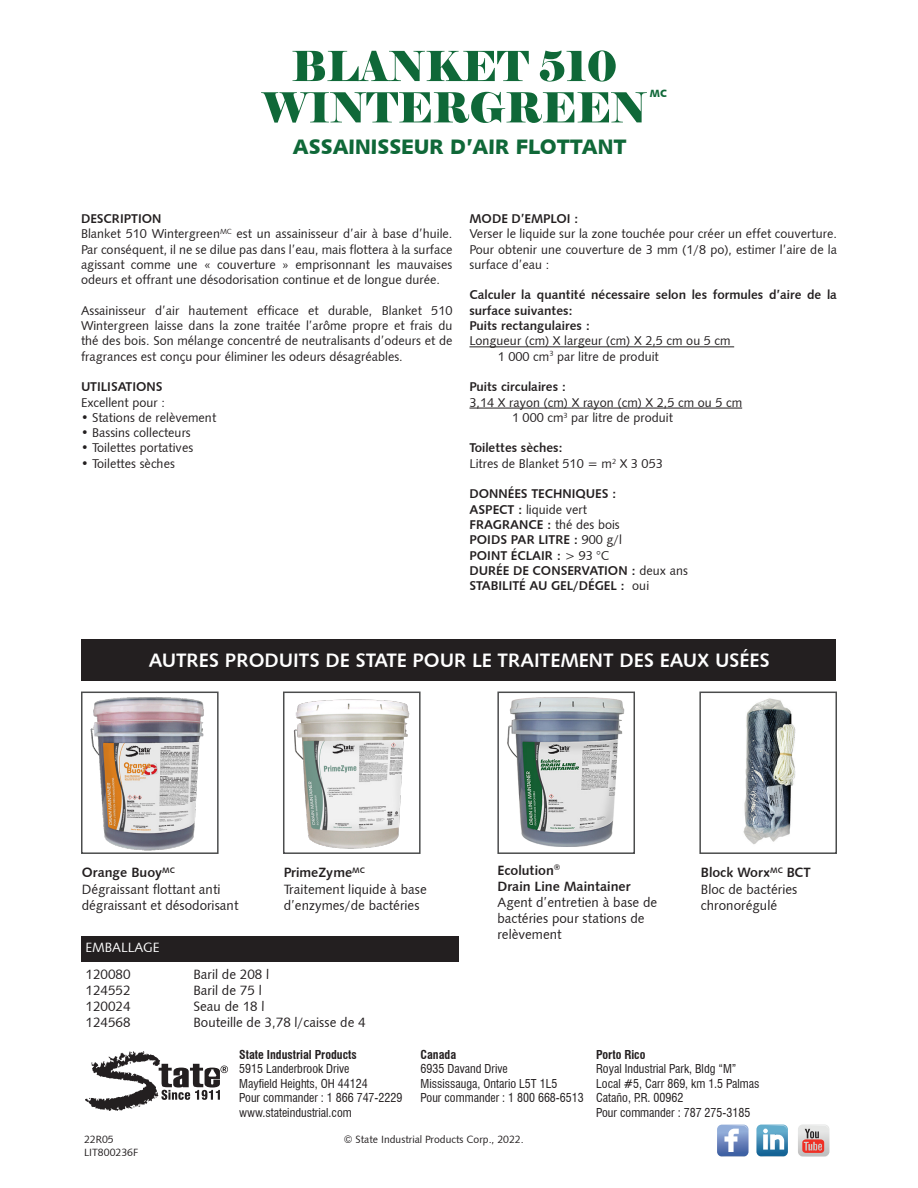
<style>
.page{position:relative;width:918px;height:1188px;background:#fff}
.page>*{position:absolute;margin:0;border:0;box-sizing:border-box;transform-origin:0 0}
.t1{font:21px "Humanist 531 BT Black A";color:#0f6838}
.t2{font:19.5px "Humanist 531 BT Bold A";color:#fff}
.t3{font:13.5px/16.2px "Humanist 531 BT Roman A";color:#231f20}
.t4{font:13.5px "Humanist 531 BT Bold A";color:#231f20}
.t5{font:13.5px "Humanist 531 BT Roman A";color:#fff}
.t6{font:12.75px/15.3px "Humanist 531 BT Roman A";color:#231f20;text-align:justify}
.t7{font:12.75px/15.3px "Humanist 531 BT Bold A";color:#231f20}
.t8{font:condensed 12px "Swiss 721 BT";color:#231f20}
.t9{font:700 condensed 12px "Swiss 721 BT";color:#231f20}
.t10{font:10.5px "Humanist 531 BT Roman A";color:#231f20}
.t11{font:10.5px "Humanist 531 BT Black A";color:#0f6838}
.s1{font-family:"Humanist 531 BT Bold A"}
.s2{font-family:"Humanist 531 BT Roman A"}
</style>
<div class="page">
<svg style="left:86px;top:1051px;width:142px;height:60px"></svg>
<svg style="left:717px;top:1125px;width:32px;height:32px"></svg>
<svg style="left:756px;top:1125px;width:32px;height:32px"></svg>
<svg style="left:798px;top:1124px;width:32px;height:33px"></svg>
<svg style="left:292px;top:51px;width:237px;height:30px"></svg>
<svg style="left:540px;top:50px;width:76px;height:32px"></svg>
<svg style="left:261px;top:92px;width:386px;height:31px"></svg>
<div style="left:81px;top:936px;width:378px;height:26px;background:#231f20"></div>
<hr style="left:469px;top:346px;width:265px;height:1px;background:#231f20">
<hr style="left:469px;top:408px;width:273px;height:1px;background:#231f20">
<div style="left:82px;top:639px;width:754px;height:42px;background:#231f20"></div>
<img style="left:90px;top:697px;width:114px;height:153px">
<div style="left:81px;top:692px;width:138px;height:162px;border:2px solid #4b4c4d"></div>
<img style="left:294px;top:699px;width:116px;height:150px">
<div style="left:283px;top:692px;width:138px;height:162px;border:2px solid #4b4c4d"></div>
<img style="left:507px;top:697px;width:118px;height:150px">
<div style="left:497px;top:692px;width:138px;height:162px;border:2px solid #4b4c4d"></div>
<img style="left:743px;top:698px;width:53px;height:146px">
<div style="left:699px;top:692px;width:138px;height:162px;border:2px solid #4b4c4d"></div>
<p class="t1" style="left:293px;top:134px;width:335px">ASSAINISSEUR D’AIR FLOTTANT</p>
<p class="t11" style="left:650px;top:87px;width:18px">MC</p>
<p class="t7" style="left:81px;top:211px;width:82px">DESCRIPTION</p>
<p class="t6" style="left:81px;top:226px;width:373px">Blanket 510 Wintergreen<sup>MC</sup> est un assainisseur d’air à base d’huile.<br>Par conséquent, il ne se dilue pas dans l’eau, mais flottera à la surface agissant comme une « couverture » emprisonnant les mauvaises odeurs et offrant une désodorisation continue et de longue durée.</p>
<p class="t6" style="left:81px;top:302px;width:373px">Assainisseur d’air hautement efficace et durable, Blanket 510<br>Wintergreen laisse dans la zone traitée l’arôme propre et frais du thé des bois. Son mélange concentré de neutralisants d’odeurs et de fragrances est conçu pour éliminer les odeurs désagréables.</p>
<p class="t7" style="left:81px;top:379px;width:83px">UTILISATIONS</p>
<p class="t6" style="left:81px;top:394px;width:86px">Excellent pour :</p>
<p class="t6" style="left:81px;top:410px;width:137px">• Stations de relèvement</p>
<p class="t6" style="left:81px;top:425px;width:111px">• Bassins collecteurs</p>
<p class="t6" style="left:81px;top:440px;width:114px">• Toilettes portatives</p>
<p class="t6" style="left:81px;top:455px;width:95px">• Toilettes sèches</p>
<p class="t7" style="left:469px;top:211px;width:111px">MODE D’EMPLOI :</p>
<p class="t6" style="left:469px;top:226px;width:369px">Verser le liquide sur la zone touchée pour créer un effet couverture.<br>Pour obtenir une couverture de 3 mm (1/8 po), estimer l’aire de la surface d’eau :</p>
<p class="t7" style="left:469px;top:287px;width:369px">Calculer la quantité nécessaire selon les formules d’aire de la surface suivantes:</p>
<p class="t7" style="left:469px;top:318px;width:122px">Puits rectangulaires :</p>
<p class="t6" style="left:469px;top:333px;width:263px">Longueur (cm) X largeur (cm) X 2,5 cm ou 5 cm</p>
<p class="t6" style="left:498px;top:348px;width:162px">1 000 cm<sup>3</sup> par litre de produit</p>
<p class="t7" style="left:469px;top:379px;width:98px">Puits circulaires :</p>
<p class="t6" style="left:469px;top:394px;width:274px">3,14 X rayon (cm) X rayon (cm) X 2,5 cm ou 5 cm</p>
<p class="t6" style="left:512px;top:410px;width:162px">1 000 cm<sup>3</sup> par litre de produit</p>
<p class="t7" style="left:469px;top:440px;width:95px">Toilettes sèches:</p>
<p class="t6" style="left:469px;top:455px;width:195px">Litres de Blanket 510 = m<sup>2</sup> X 3 053</p>
<p class="t7" style="left:469px;top:486px;width:149px">DONNÉES TECHNIQUES :</p>
<p class="t6" style="left:469px;top:501px;width:119px"><span class="s1">ASPECT :</span> liquide vert</p>
<p class="t7" style="left:469px;top:517px;width:152px">FRAGRANCE : <span class="s2">thé des bois</span></p>
<p class="t7" style="left:469px;top:532px;width:154px">POIDS PAR LITRE : <span class="s2">900 g/l</span></p>
<p class="t7" style="left:469px;top:547px;width:141px">POINT ÉCLAIR : <span class="s2">&gt; 93 °C</span></p>
<p class="t7" style="left:469px;top:563px;width:220px">DURÉE DE CONSERVATION : <span class="s2">deux ans</span></p>
<p class="t7" style="left:469px;top:578px;width:181px">STABILITÉ AU GEL/DÉGEL : <span class="s2">oui</span></p>
<p class="t2" style="left:149px;top:649px;width:623px">AUTRES PRODUITS DE STATE POUR LE TRAITEMENT DES EAUX USÉES</p>
<p class="t4" style="left:82px;top:864px;width:95px">Orange Buoy<sup>MC</sup></p>
<p class="t3" style="left:82px;top:880px;width:140px">Dégraissant flottant anti</p>
<p class="t3" style="left:82px;top:897px;width:158px">dégraissant et désodorisant</p>
<p class="t4" style="left:284px;top:864px;width:83px">PrimeZyme<sup>MC</sup></p>
<p class="t3" style="left:284px;top:880px;width:145px">Traitement liquide à base</p>
<p class="t3" style="left:284px;top:897px;width:137px">d’enzymes/de bactéries</p>
<p class="t5" style="left:86px;top:939px;width:76px">EMBALLAGE</p>
<p class="t3" style="left:86px;top:966px;width:47px">120080</p>
<p class="t3" style="left:194px;top:966px;width:77px">Baril de 208 l</p>
<p class="t3" style="left:86px;top:982px;width:47px">124552</p>
<p class="t3" style="left:194px;top:982px;width:70px">Baril de 75 l</p>
<p class="t3" style="left:86px;top:998px;width:47px">120024</p>
<p class="t3" style="left:194px;top:998px;width:73px">Seau de 18 l</p>
<p class="t3" style="left:86px;top:1014px;width:47px">124568</p>
<p class="t3" style="left:194px;top:1014px;width:174px">Bouteille de 3,78 l/caisse de 4</p>
<p class="t4" style="left:497px;top:862px;width:65px">Ecolution<sup>®</sup></p>
<p class="t4" style="left:497px;top:878px;width:135px">Drain Line Maintainer</p>
<p class="t3" style="left:497px;top:894px;width:161px">Agent d’entretien à base de bactéries pour stations de relèvement</p>
<p class="t4" style="left:701px;top:864px;width:111px">Block Worx<sup>MC</sup> BCT</p>
<p class="t3" style="left:701px;top:880px;width:98px">Bloc de bactéries</p>
<p class="t3" style="left:701px;top:897px;width:78px">chronorégulé</p>
<p class="t9" style="left:239px;top:1047px;width:119px">State Industrial Products</p>
<p class="t8" style="left:239px;top:1062px;width:112px">5915 Landerbrook Drive</p>
<p class="t8" style="left:239px;top:1076px;width:130px">Mayfield Heights, OH 44124</p>
<p class="t8" style="left:239px;top:1091px;width:165px">Pour commander : 1 866 747-2229</p>
<p class="t8" style="left:239px;top:1105px;width:114px">www.stateindustrial.com</p>
<p class="t9" style="left:421px;top:1047px;width:37px">Canada</p>
<p class="t8" style="left:421px;top:1062px;width:89px">6935 Davand Drive</p>
<p class="t8" style="left:421px;top:1076px;width:138px">Mississauga, Ontario L5T 1L5</p>
<p class="t8" style="left:421px;top:1091px;width:165px">Pour commander : 1 800 668-6513</p>
<p class="t10" style="left:84px;top:1133px;width:31px">22R05</p>
<p class="t10" style="left:344px;top:1133px;width:181px">© State Industrial Products Corp., 2022.</p>
<p class="t10" style="left:84px;top:1145px;width:56px">LIT800236F</p>
<p class="t9" style="left:596px;top:1047px;width:51px">Porto Rico</p>
<p class="t8" style="left:596px;top:1062px;width:142px">Royal Industrial Park, Bldg “M”</p>
<p class="t8" style="left:596px;top:1076px;width:165px">Local #5, Carr 869, km 1.5 Palmas</p>
<p class="t8" style="left:596px;top:1091px;width:89px">Cataño, P.R. 00962</p>
<p class="t8" style="left:596px;top:1105px;width:156px">Pour commander : 787 275-3185</p>
</div>
